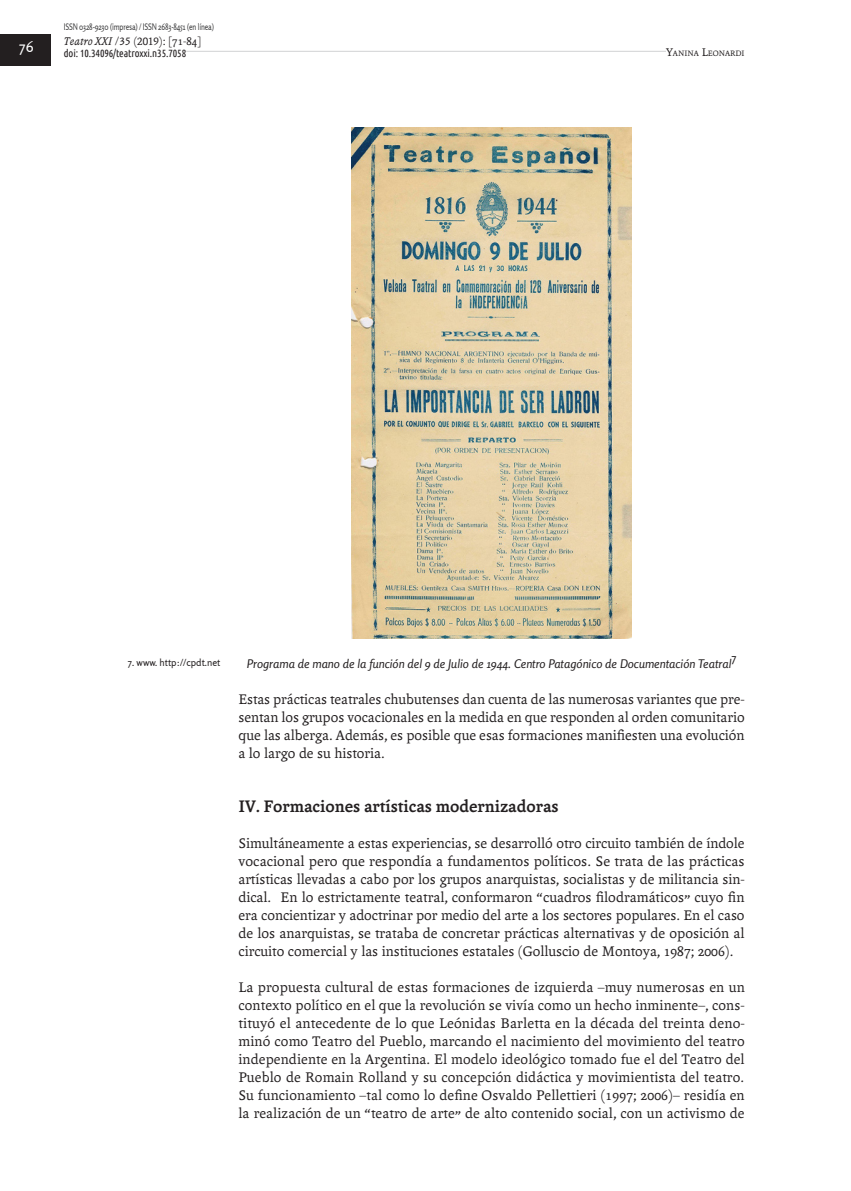
<style>
.page{position:relative;width:851px;height:1191px;background:#fff}
.page>*{position:absolute;margin:0;border:0;box-sizing:border-box;transform-origin:0 0}
.Art____Subtítulo{font:700 18px "Andralis ND Os F";color:#231f20}
.art-texto-principal{font:15px/18px "Andralis ND Os F";color:#231f20;text-align:justify}
.t1{font:15px "Rosario";color:#fff}
.Img____Epígrafe_infe{font:italic 12px "Rosario";color:#231f20}
.t2{font:12px "Andralis NDSC";color:#231f20}
.t3{font:10.5px "Ubuntu Condensed";letter-spacing:-.01em;color:#231f20}
.t4{font:9.75px "Rosario";color:#231f20}
.t5{font:9px "Rosario";letter-spacing:-.02em;color:#3e3e3f;scale:.8 1}
.t6{font:8.4px "Andralis ND Os F";color:#231f20}
.s1{font-family:"Andralis ND Os F";font-style:italic}
.s2{font-family:"Andralis ND Os F"}
.s3{font-size:12px}
</style>
<div class="page">
<hr style="left:127px;top:51px;width:605px;height:1px;background:#d1d2d4">
<div style="left:64px;top:46px;width:122px;height:15px;background:#fff"></div>
<div style="left:0;top:35px;width:50px;height:31px;background:#231f20"></div>
<div style="left:666px;top:45px;width:78px;height:15px;background:#fff"></div>
<img style="left:351px;top:128px;width:280px;height:510px">
<p class="t5" style="left:64px;top:22px;width:189px">ISSN 0328-9230 (impresa) / ISSN 2683-8451 (en línea)</p>
<p class="t2" style="left:64px;top:34px;width:139px"><span class="s1">Teatro XXI</span> /35 (2019): <span class="s2">[71-84]</span></p>
<p class="t3" style="left:64px;top:47px;width:124px">doi: 10.34096/teatroxxi.n35.7058</p>
<p class="t1" style="left:19px;top:38px;width:16px">76</p>
<p class="t6" style="left:666px;top:49px;width:80px"><span class="s3">Y</span>ANINA <span class="s3">L</span>EONARDI</p>
<p class="t4" style="left:128px;top:657px;width:94px">7. www. http://cpdt.net</p>
<p class="Img____Epígrafe_infe" style="left:247px;top:656px;width:486px">Programa de mano de la función del 9 de Julio de 1944. Centro Patagónico de Documentación Teatral</p>
<p class="Img____Epígrafe_infe" style="left:731px;top:650px;width:6px">7</p>
<p class="art-texto-principal" style="left:238px;top:690px;width:507px">Estas prácticas teatrales chubutenses dan cuenta de las numerosas variantes que pre&shy;sentan los grupos vocacionales en la medida en que responden al orden comunitario que las alberga. Además, es posible que esas formaciones manifiesten una evolución a lo largo de su historia.</p>
<p class="Art____Subtítulo" style="left:238px;top:796px;width:322px">IV. Formaciones artísticas modernizadoras</p>
<p class="art-texto-principal" style="left:238px;top:834px;width:507px">Simultáneamente a estas experiencias, se desarrolló otro circuito también de índole vocacional pero que respondía a fundamentos políticos. Se trata de las prácticas artísticas llevadas a cabo por los grupos anarquistas, socialistas y de militancia sin&shy;dical. En lo estrictamente teatral, conformaron “cuadros filodramáticos” cuyo fin era concientizar y adoctrinar por medio del arte a los sectores populares. En el caso de los anarquistas, se trataba de concretar prácticas alternativas y de oposición al circuito comercial y las instituciones estatales (Golluscio de Montoya, 1987; 2006).</p>
<p class="art-texto-principal" style="left:238px;top:978px;width:508px">La propuesta cultural de estas formaciones de izquierda –muy numerosas en un contexto político en el que la revolución se vivía como un hecho inminente–, cons&shy;tituyó el antecedente de lo que Leónidas Barletta en la década del treinta deno&shy;minó como Teatro del Pueblo, marcando el nacimiento del movimiento del teatro independiente en la Argentina. El modelo ideológico tomado fue el del Teatro del Pueblo de Romain Rolland y su concepción didáctica y movimientista del teatro.<br>Su funcionamiento –tal como lo define Osvaldo Pellettieri (1997; 2006)– residía en la realización de un “teatro de arte” de alto contenido social, con un activismo de</p>
</div>
